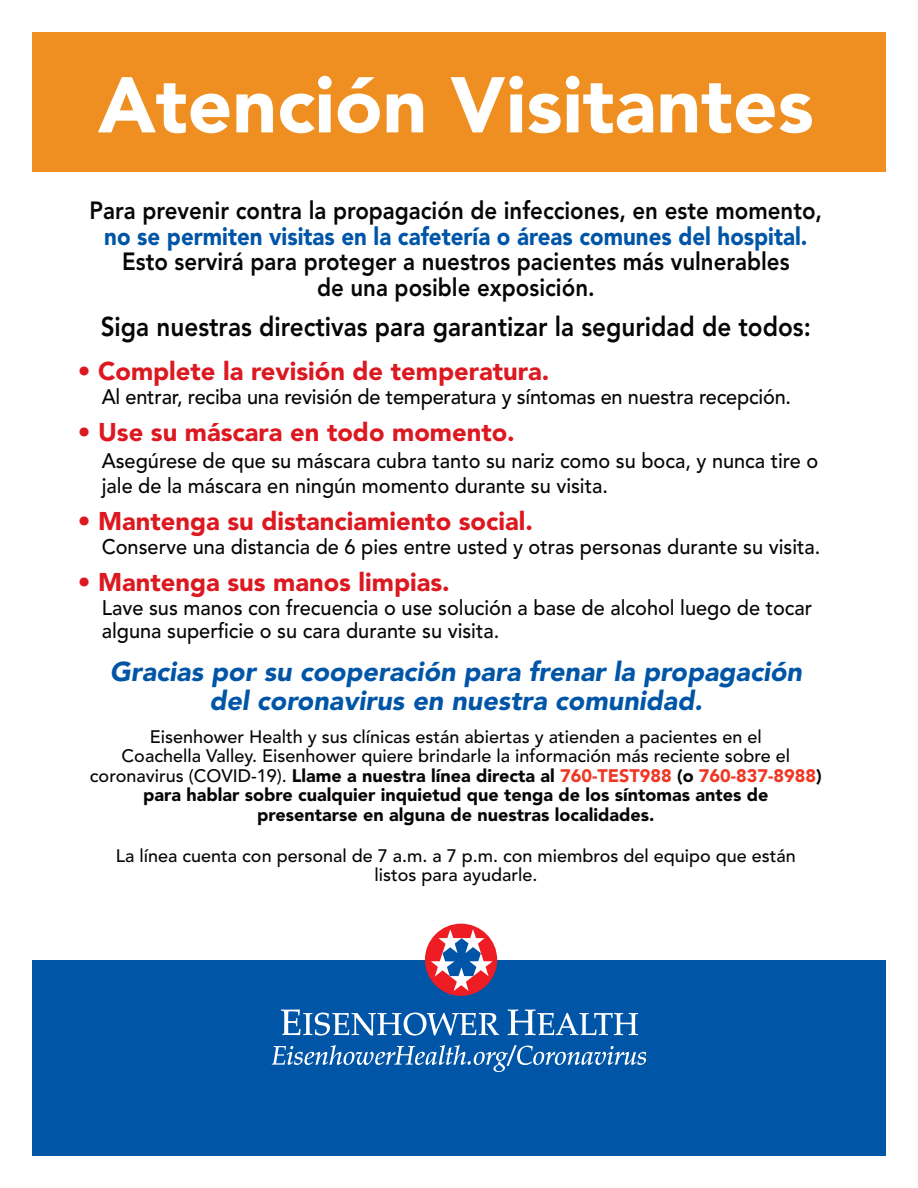
<style>
.page{position:relative;width:918px;height:1188px;background:#fff}
.page>*{position:absolute;margin:0;border:0;box-sizing:border-box;transform-origin:0 0}
.t1{font:900 78px "Avenir LT Std";color:#fff}
.t2{font:italic 900 27px/28.5px "Avenir LT Std";color:#0155a7;text-align:center}
.t3{font:800 27px "Avenir LT Std";color:#080505;scale:.9 1}
.t4{font:900 25.5px "Avenir LT Std";color:#dc1820}
.t5{font:800 24.75px/25.5px "Avenir LT Std";color:#080505;text-align:center;scale:.9 1}
.t6{font:500 21px/25.2px "Avenir LT Std";color:#080505;scale:.95 1}
.t7{font:500 18px/19.5px "Avenir LT Std";color:#080505;text-align:center}
.s1{font-weight:900;color:#0155a7}
.s2{font-weight:900}
.s3{font-weight:900;color:#ef3623}
</style>
<div class="page">
<div style="left:32px;top:960px;width:854px;height:196px;background:#0155a7"></div>
<svg style="left:281px;top:1009px;width:218px;height:27px"></svg>
<svg style="left:508px;top:1009px;width:130px;height:26px"></svg>
<svg style="left:272px;top:1045px;width:374px;height:27px"></svg>
<div style="left:425px;top:924px;width:72px;height:72px;background:#ee1d23;border-radius:50%"></div>
<svg style="left:431px;top:929px;width:62px;height:62px"></svg>
<div style="left:32px;top:32px;width:854px;height:139px;background:#f08f21"></div>
<p class="t1" style="left:98px;top:73px;width:717px">Atención Visitantes</p>
<p class="t5" style="left:90px;top:198px;width:815px">Para prevenir contra la propagación de infecciones, en este momento, <span class="s1">no se permiten visitas en la cafetería o áreas comunes del hospital.<br></span>Esto servirá para proteger a nuestros pacientes más vulnerables<br>de una posible exposición.</p>
<p class="t3" style="left:101px;top:311px;width:790px">Siga nuestras directivas para garantizar la seguridad de todos:</p>
<p class="t4" style="left:78px;top:360px;width:473px">• Complete la revisión de temperatura.</p>
<p class="t6" style="left:102px;top:386px;width:727px">Al entrar, reciba una revisión de temperatura y síntomas en nuestra recepción.</p>
<p class="t4" style="left:78px;top:421px;width:439px">• Use su máscara en todo momento.</p>
<p class="t6" style="left:102px;top:450px;width:756px">Asegúrese de que su máscara cubra tanto su nariz como su boca, y nunca tire o jale de la máscara en ningún momento durante su visita.</p>
<p class="t4" style="left:78px;top:510px;width:457px">• Mantenga su distanciamiento social.</p>
<p class="t6" style="left:102px;top:536px;width:758px">Conserve una distancia de 6 pies entre usted y otras personas durante su visita.</p>
<p class="t4" style="left:78px;top:572px;width:374px">• Mantenga sus manos limpias.</p>
<p class="t6" style="left:102px;top:599px;width:749px;line-height:22.5px">Lave sus manos con frecuencia o use solución a base de alcohol luego de tocar alguna superficie o su cara durante su visita.</p>
<p class="t2" style="left:110px;top:658px;width:694px">Gracias por su cooperación para frenar la propagación del coronavirus en nuestra comunidad.</p>
<p class="t7" style="left:90px;top:728px;width:733px">Eisenhower Health y sus clínicas están abiertas y atienden a pacientes en el<br>Coachella Valley. Eisenhower quiere brindarle la información más reciente sobre el coronavirus (COVID-19). <span class="s2">Llame a nuestra línea directa al</span> <span class="s3">760-TEST988</span> <span class="s2">(o</span> <span class="s3">760-837-8988</span><span class="s2">) para hablar sobre cualquier inquietud que tenga de los síntomas antes de<br>presentarse en alguna de nuestras localidades.</span></p>
<p class="t7" style="left:116px;top:847px;width:682px">La línea cuenta con personal de 7 a.m. a 7 p.m. con miembros del equipo que están listos para ayudarle.</p>
</div>
